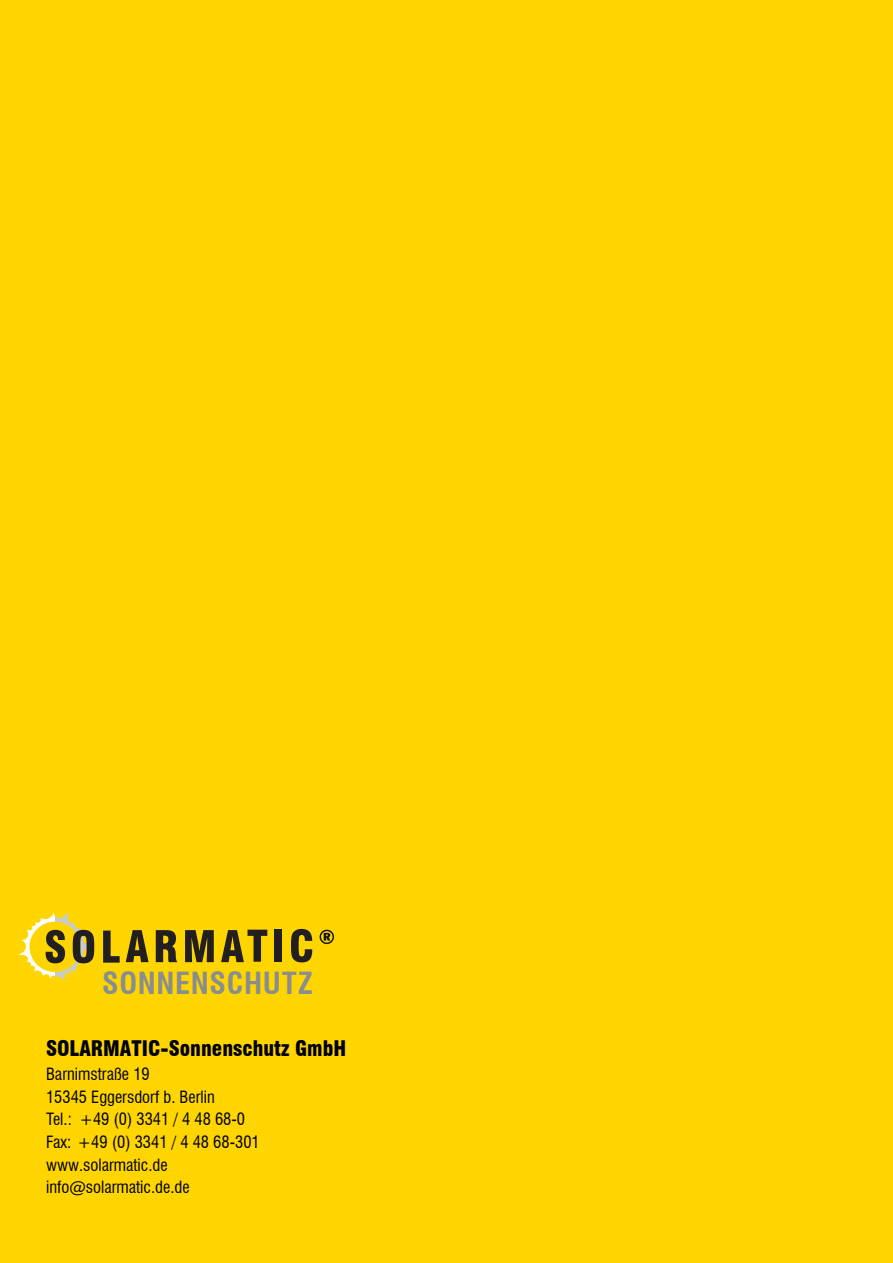
<style>
.page{position:relative;width:893px;height:1263px;background:#ffd500}
.page>*{position:absolute;margin:0;border:0;box-sizing:border-box;transform-origin:0 0}
.t1{font:700 29.85px "Swis 721 Cn BT";letter-spacing:.02em;color:#888d91}
.t2{font:900 condensed 21px "Swiss 721 BT";color:#000}
.t3{font:16.5px/22.6px "Swis 721 Cn BT";color:#000}
</style>
<div class="page">
<svg style="left:18px;top:912px;width:76px;height:68px"></svg>
<svg style="left:103px;top:930px;width:17px;height:33px"></svg>
<svg style="left:126px;top:930px;width:23px;height:32px"></svg>
<svg style="left:156px;top:930px;width:21px;height:32px"></svg>
<svg style="left:185px;top:930px;width:29px;height:32px"></svg>
<svg style="left:221px;top:930px;width:46px;height:32px"></svg>
<svg style="left:291px;top:929px;width:21px;height:33px"></svg>
<svg style="left:320px;top:930px;width:14px;height:14px"></svg>
<div style="left:275px;top:930px;width:7px;height:32px;background:#231f20"></div>
<h1 class="t1" style="left:102px;top:965px;width:212px">SONNENSCHUTZ</h1>
<p class="t2" style="left:46px;top:1035px;width:302px">SOLARMATIC-Sonnenschutz GmbH</p>
<p class="t3" style="left:46px;top:1063px;width:215px">Barnimstraße 19<br>15345 Eggersdorf b. Berlin<br>Tel.: +49 (0) 3341 / 4 48 68-0<br>Fax: +49 (0) 3341 / 4 48 68-301 www.solarmatic.de info@solarmatic.de.de</p>
</div>
